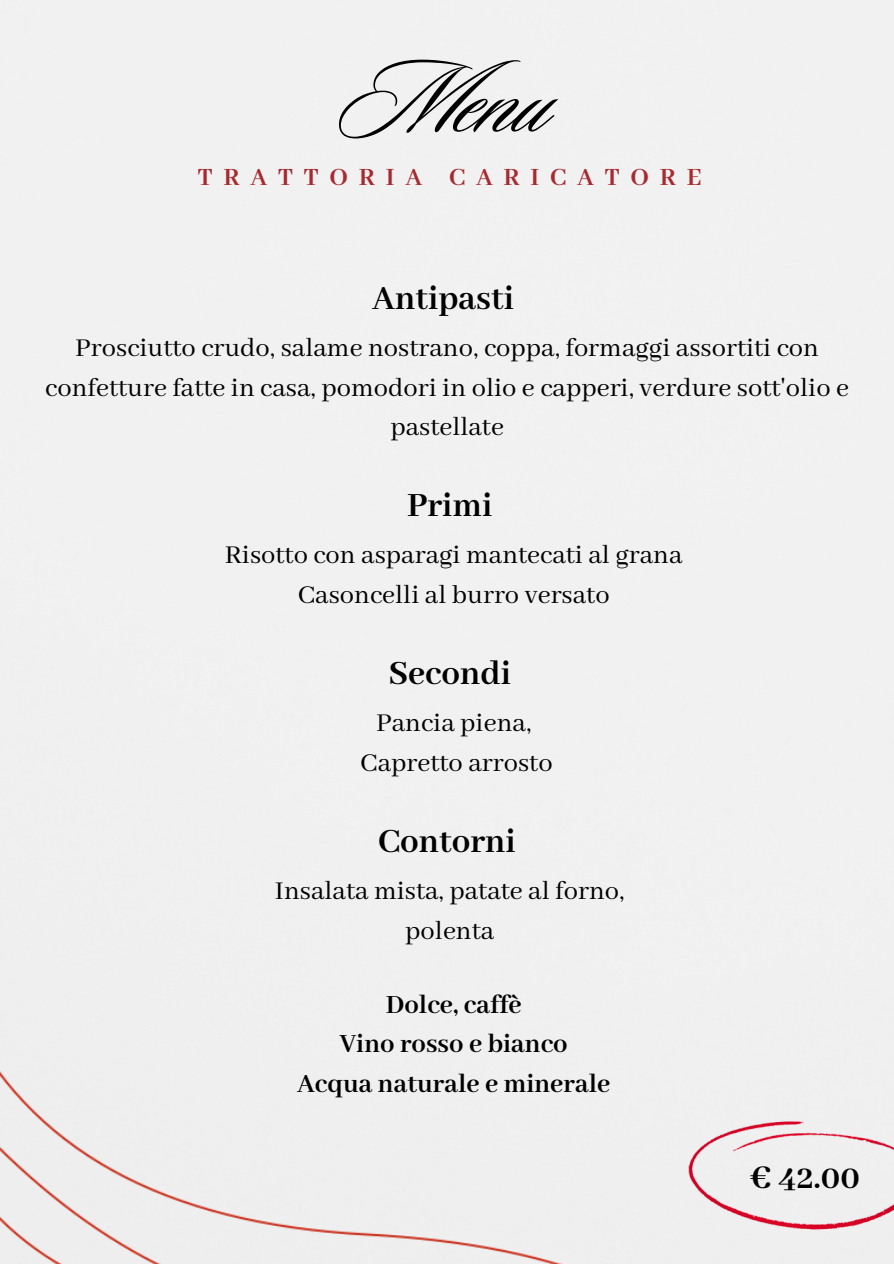
<style>
.page{position:relative;width:894px;height:1264px;background:#fff}
.page>*{position:absolute;margin:0;border:0;box-sizing:border-box;transform-origin:0 0}
.t1{font:108.15px "Sloop Script Pro";color:#000}
.t2{font:700 36.9px "Abhaya Libre";color:#000}
.t3{font:700 36.15px "Abhaya Libre";color:#000}
.t4{font:28.65px/39.5px "Abhaya Libre";color:#000;text-align:center}
.t5{font:700 28.65px "Abhaya Libre";color:#000}
.t6{font:700 27px "Abhaya Libre";letter-spacing:.4em;color:#a72a30}
</style>
<div class="page">
<div style="left:0;top:1011px;width:610px;height:252px;background:#efefef"></div>
<div style="left:688px;top:1060px;width:205px;height:203px;background:#efefef"></div>
<p class="t1" style="left:338px;top:44px;width:213px">Menu</p>
<p class="t6" style="left:198px;top:162px;width:505px">TRATTORIA CARICATORE</p>
<p class="t2" style="left:372px;top:278px;width:143px">Antipasti</p>
<p class="t4" style="left:45px;top:329px;width:805px">Prosciutto crudo, salame nostrano, coppa, formaggi assortiti con confetture fatte in casa, pomodori in olio e capperi, verdure sott'olio e pastellate</p>
<p class="t2" style="left:407px;top:485px;width:87px">Primi</p>
<p class="t4" style="left:225px;top:536px;width:459px">Risotto con asparagi mantecati al grana</p>
<p class="t4" style="left:298px;top:576px;width:313px">Casoncelli al burro versato</p>
<p class="t2" style="left:388px;top:653px;width:124px">Secondi</p>
<p class="t4" style="left:376px;top:704px;width:157px">Pancia piena,</p>
<p class="t4" style="left:360px;top:743px;width:194px">Capretto arrosto</p>
<p class="t2" style="left:378px;top:821px;width:139px">Contorni</p>
<p class="t4" style="left:275px;top:872px;width:351px">Insalata mista, patate al forno,</p>
<p class="t4" style="left:405px;top:911px;width:91px">polenta</p>
<p class="t5" style="left:385px;top:988px;width:137px">Dolce, caffè</p>
<p class="t5" style="left:340px;top:1028px;width:229px">Vino rosso e bianco</p>
<p class="t5" style="left:297px;top:1067px;width:314px">Acqua naturale e minerale</p>
<p class="t3" style="left:749px;top:1157px;width:111px">€ 42.00</p>
</div>
